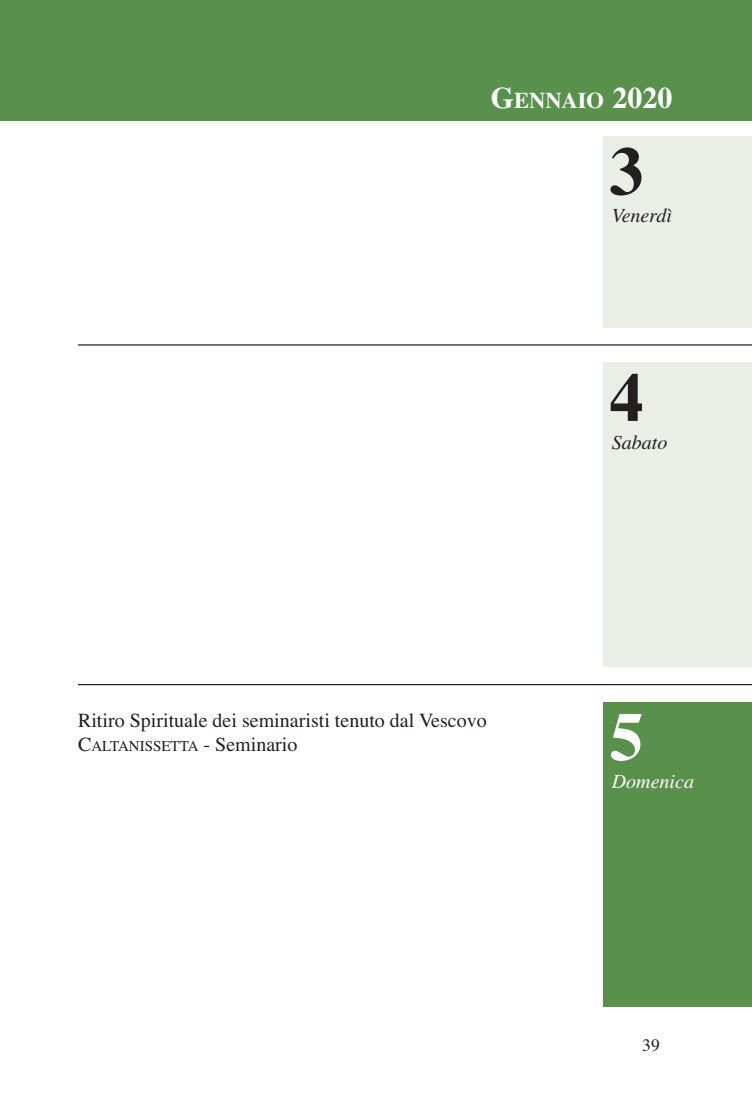
<style>
.page{position:relative;width:752px;height:1106px;background:#fff}
.page>*{position:absolute;margin:0;border:0;box-sizing:border-box;transform-origin:0 0}
.t1{font:700 68.5px "Times";color:#231f20}
.t2{font:700 68.5px "Times";color:#fff}
.t3{font:700 22.5px "Times";color:#fff}
.t4{font:20px "Times";color:#231f20}
.t5{font:italic 20px "Times";color:#231f20}
.t6{font:italic 20px "Times";color:#fff}
.t7{font:17.5px "Times";color:#231f20}
.t8{font:15px "Times";color:#231f20}
.s1{font-size:30px}
.s2{font-size:20px}
</style>
<div class="page">
<div style="left:21px;top:0;width:730px;height:120px;background:#59904c"></div>
<div style="left:602px;top:136px;width:149px;height:191px;background:#e9efe6"></div>
<hr style="left:78px;top:344px;width:673px;height:1px;background:#231f20">
<div style="left:602px;top:362px;width:149px;height:305px;background:#e9efe6"></div>
<hr style="left:78px;top:684px;width:673px;height:1px;background:#231f20">
<div style="left:602px;top:702px;width:149px;height:304px;background:#59904c"></div>
<div style="left:0;top:0;width:21px;height:120px;background:#59904c"></div>
<p class="t3" style="left:490px;top:87px;width:183px"><span class="s1">G</span>ENNAIO <span class="s1">2020</span></p>
<h1 class="t1" style="left:609px;top:131px;width:36px">3</h1>
<p class="t5" style="left:611px;top:204px;width:62px">Venerdì</p>
<p class="t4" style="left:78px;top:708px;width:410px">Ritiro Spirituale dei seminaristi tenuto dal Vescovo</p>
<p class="t8" style="left:78px;top:737px;width:221px"><span class="s2">C</span>ALTANISSETTA <span class="s2">- Seminario</span></p>
<h1 class="t1" style="left:609px;top:357px;width:36px">4</h1>
<p class="t5" style="left:611px;top:430px;width:57px">Sabato</p>
<h1 class="t2" style="left:609px;top:696px;width:36px">5</h1>
<p class="t6" style="left:611px;top:769px;width:84px">Domenica</p>
<p class="t7" style="left:642px;top:1034px;width:19px">39</p>
</div>
